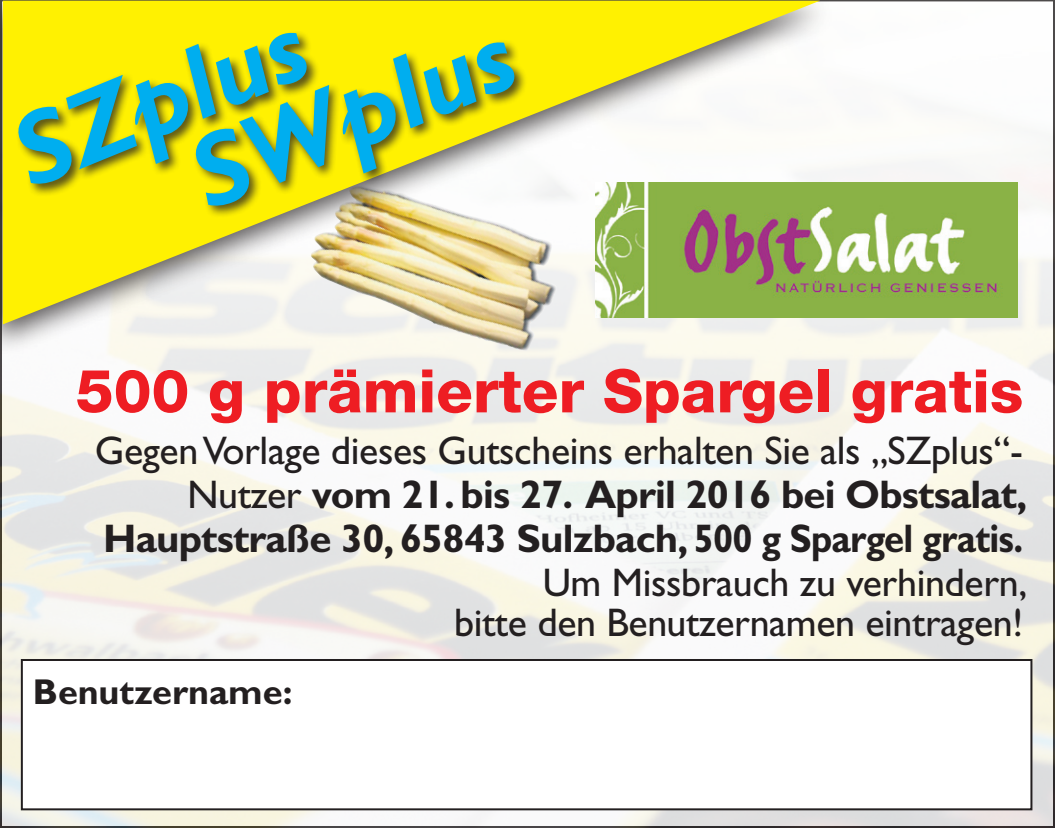
<style>
.page{position:relative;width:1055px;height:828px;background:#fff}
.page>*{position:absolute;margin:0;border:0;box-sizing:border-box;transform-origin:0 0}
.t1{font:italic 700 104.4px "Gill Sans";color:#00aeef}
.t2{font:800 60px "Helvetica Neue";color:#ee1d23}
.t3{font:700 40px/44px "Gill Sans";letter-spacing:-.02em;color:#231f20;text-align:right}
.t4{font:40px/40px "Gill Sans";letter-spacing:-.01em;color:#231f20;text-align:right}
.t5{font:700 36px "Gill Sans";color:#231f20}
.s1{font-weight:400}
</style>
<div class="page">
<img style="left:0;top:0;width:1054px;height:827px">
<div style="left:22px;top:660px;width:1009px;height:149px;background:#fff"></div>
<div style="left:21px;top:659px;width:1011px;height:151px;border:2px solid #231f20"></div>
<img style="left:836px;top:183px;width:181px;height:134px">
<div style="left:0;top:0;width:836px;height:356px;background:#231f20;opacity:.75"></div>
<svg style="left:3px;top:1px;width:817px;height:323px"></svg>
<div style="left:16px;top:30px;width:304px;height:167px;background:#231f20;opacity:.75"></div>
<div style="left:193px;top:39px;width:334px;height:179px;background:#231f20;opacity:.75"></div>
<p class="t1" style="left:-4px;top:100px;width:307px;rotate:-22deg">SZplus</p>
<p class="t1" style="left:173px;top:121px;width:339px;rotate:-22deg">SWplus</p>
<p class="t2" style="left:76px;top:355px;width:948px">500 g prämierter Spargel gratis</p>
<p class="t3" style="left:95px;top:429px;width:933px"><span class="s1">Gegen Vorlage dieses Gutscheins erhalten Sie als „SZplus“-<br>Nutzer</span> vom 21. bis 27. April 2016 bei Obstsalat,<br>Hauptstraße 30, 65843 Sulzbach, 500 g Spargel gratis.</p>
<p class="t4" style="left:454px;top:563px;width:574px">Um Missbrauch zu verhindern,<br>bitte den Benutzernamen eintragen!</p>
<p class="t5" style="left:33px;top:670px;width:261px">Benutzername:</p>
</div>
